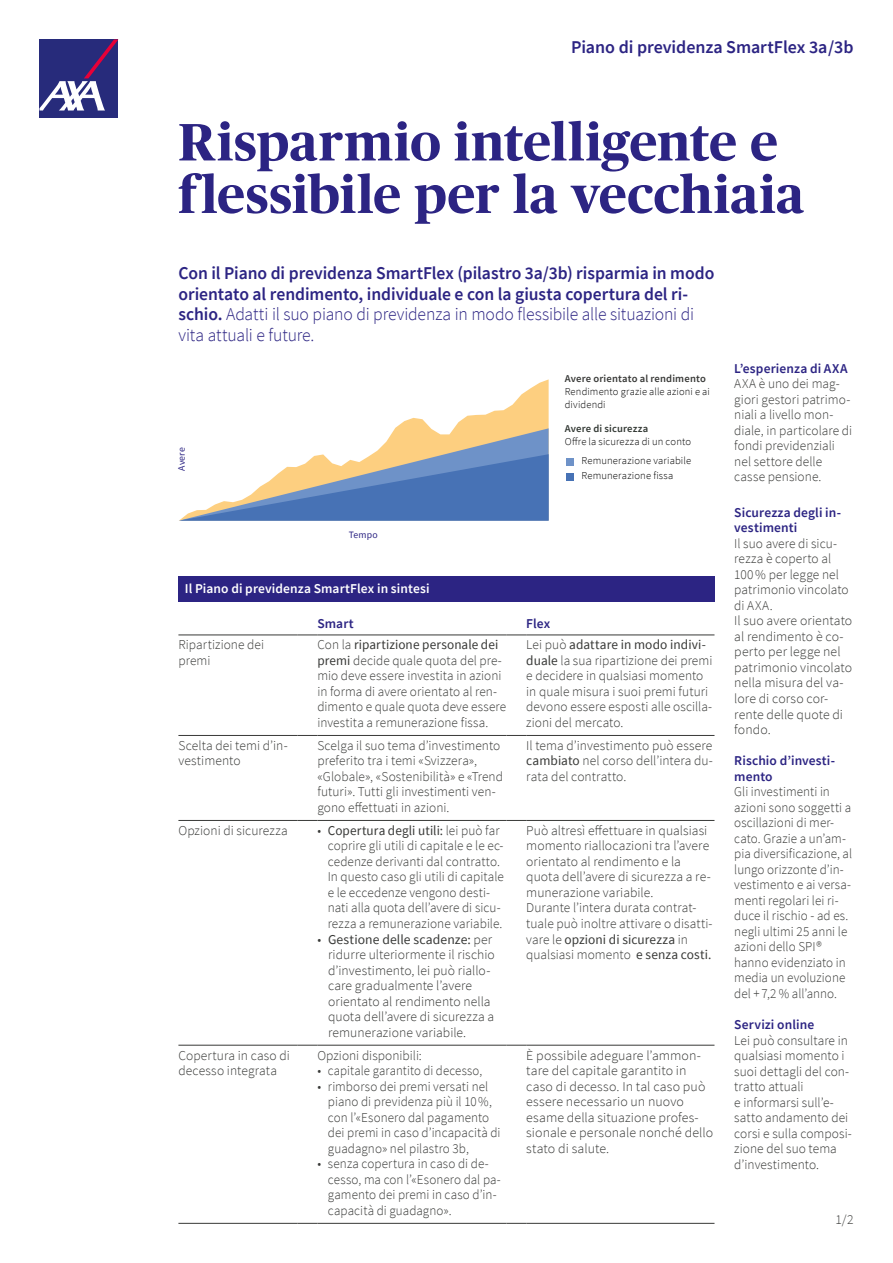
<style>
.page{position:relative;width:893px;height:1263px;background:#fff}
.page>*{position:absolute;margin:0;border:0;box-sizing:border-box;transform-origin:0 0}
.t1{font:700 52.5px/52.5px "Publico Headline";letter-spacing:.005em;color:#2c2483}
.t2{font:600 18px/20.7px "Source Sans Pro";letter-spacing:-.005em;color:#2c2483}
.t3{font:300 13.5px/15.6px "Source Sans Pro";letter-spacing:.005em;color:#383937}
.t4{font:600 13.5px/15.6px "Source Sans Pro";letter-spacing:.01em;color:#2c2483}
.t5{font:600 13.5px "Source Sans Pro";letter-spacing:.005em;color:#fff}
.t6{font:300 10.5px/12.6px "Source Sans Pro";letter-spacing:.015em;color:#000}
.t7{font:600 10.5px "Source Sans Pro";letter-spacing:.015em;color:#383937}
.t8{font:600 10.5px "Source Sans Pro";letter-spacing:.015em;color:#323833}
.t9{font:9.75px "Source Sans Pro";letter-spacing:.015em;color:#2c2483}
.s1{font-weight:300}
.s2{font-weight:400}
</style>
<div class="page">
<div style="left:39px;top:39px;width:79px;height:79px;background:#272b7b"></div>
<svg style="left:39px;top:39px;width:79px;height:71px"></svg>
<div style="left:178px;top:577px;width:536px;height:25px;background:#2c2483"></div>
<hr style="left:178px;top:635px;width:120px;height:1px;background:#383937">
<svg style="left:298px;top:635px;width:19px;height:1px"></svg>
<hr style="left:317px;top:635px;width:190px;height:1px;background:#383937">
<svg style="left:507px;top:635px;width:19px;height:1px"></svg>
<hr style="left:526px;top:635px;width:188px;height:1px;background:#383937">
<hr style="left:178px;top:735px;width:120px;height:1px;background:#383937">
<hr style="left:178px;top:1045px;width:120px;height:1px;background:#383937">
<svg style="left:298px;top:735px;width:19px;height:1px"></svg>
<svg style="left:298px;top:1045px;width:19px;height:1px"></svg>
<hr style="left:317px;top:735px;width:190px;height:1px;background:#383937">
<hr style="left:317px;top:1045px;width:190px;height:1px;background:#383937">
<svg style="left:507px;top:735px;width:19px;height:1px"></svg>
<svg style="left:507px;top:1045px;width:19px;height:1px"></svg>
<hr style="left:526px;top:735px;width:188px;height:1px;background:#383937">
<hr style="left:526px;top:1045px;width:188px;height:1px;background:#383937">
<hr style="left:178px;top:820px;width:120px;height:1px;background:#383937">
<hr style="left:178px;top:1223px;width:120px;height:1px;background:#383937">
<svg style="left:298px;top:820px;width:19px;height:1px"></svg>
<svg style="left:298px;top:1223px;width:19px;height:1px"></svg>
<hr style="left:317px;top:820px;width:190px;height:1px;background:#383937">
<hr style="left:317px;top:1223px;width:190px;height:1px;background:#383937">
<svg style="left:507px;top:820px;width:19px;height:1px"></svg>
<svg style="left:507px;top:1223px;width:19px;height:1px"></svg>
<hr style="left:526px;top:820px;width:188px;height:1px;background:#383937">
<hr style="left:526px;top:1223px;width:188px;height:1px;background:#383937">
<svg style="left:395px;top:379px;width:154px;height:49px"></svg>
<svg style="left:179px;top:428px;width:370px;height:93px"></svg>
<div style="left:567px;top:458px;width:7px;height:7px;background:#6e92c8"></div>
<div style="left:567px;top:473px;width:7px;height:8px;background:#4772b5"></div>
<h2 class="t2" style="left:571px;top:36px;width:284px">Piano di previdenza SmartFlex 3a/3b</h2>
<h1 class="t1" style="left:178px;top:113px;width:627px">Risparmio intelligente e flessibile per la vecchiaia</h1>
<p class="t2" style="left:178px;top:262px;width:537px">Con il Piano di previdenza SmartFlex (pilastro 3a/3b) risparmia in modo orientato al rendimento, individuale e con la giusta copertura del ri&shy;schio. <span class="s1">Adatti il suo piano di previdenza in modo flessibile alle situazioni di vita attuali e future.</span></p>
<p class="t7" style="left:565px;top:372px;width:143px">Avere orientato al rendimento</p>
<p class="t6" style="left:565px;top:385px;width:147px">Rendimento grazie alle azioni e ai dividendi</p>
<p class="t9" style="left:175px;top:471px;width:25px;rotate:-90deg">Avere</p>
<p class="t9" style="left:349px;top:528px;width:31px">Tempo</p>
<p class="t8" style="left:565px;top:422px;width:85px">Avere di sicurezza</p>
<p class="t6" style="left:565px;top:435px;width:128px">Offre la sicurezza di un conto</p>
<p class="t6" style="left:581px;top:453px;width:111px;line-height:15.5px">Remunerazione variabile<br>Remunerazione fissa</p>
<p class="t5" style="left:185px;top:580px;width:246px">Il Piano di previdenza SmartFlex in sintesi</p>
<p class="t4" style="left:317px;top:615px;width:38px">Smart</p>
<p class="t4" style="left:526px;top:615px;width:26px">Flex</p>
<p class="t3" style="left:178px;top:637px;width:87px">Ripartizione dei premi</p>
<p class="t3" style="left:317px;top:637px;width:190px">Con la <span class="s2">ripartizione personale dei premi</span> decide quale quota del pre&shy;mio deve essere investita in azioni in forma di avere orientato al ren&shy;dimento e quale quota deve essere investita a remunerazione fissa.</p>
<p class="t3" style="left:526px;top:637px;width:188px">Lei può <span class="s2">adattare in modo indivi&shy;duale</span> la sua ripartizione dei premi e decidere in qualsiasi momento in quale misura i suoi premi futuri devono essere esposti alle oscilla&shy;zioni del mercato.</p>
<p class="t3" style="left:178px;top:737px;width:111px">Scelta dei temi d’in&shy;vestimento</p>
<p class="t3" style="left:317px;top:738px;width:187px">Scelga il suo tema d’investimento preferito tra i temi «Svizzera», «Globale», «Sostenibilità» e «Trend futuri». Tutti gli investimenti ven&shy;gono effettuati in azioni.</p>
<p class="t3" style="left:526px;top:738px;width:188px;text-align:justify">Il tema d’investimento può essere <span class="s2">cambiato</span> nel corso dell’intera du&shy;rata del contratto.</p>
<p class="t3" style="left:178px;top:822px;width:111px">Opzioni di sicurezza</p>
<p class="t3" style="left:328px;top:822px;width:178px;text-indent:-10px">• <span class="s2">Copertura degli utili:</span> lei può far coprire gli utili di capitale e le ec&shy;cedenze derivanti dal contratto.<br>In questo caso gli utili di capitale e le eccedenze vengono desti&shy;nati alla quota dell’avere di sicu&shy;rezza a remunerazione variabile.</p>
<p class="t3" style="left:328px;top:931px;width:168px;text-indent:-11px">• <span class="s2">Gestione delle scadenze:</span> per ridurre ulteriormente il rischio d’investimento, lei può riallo&shy;care gradualmente l’avere orientato al rendimento nella quota dell’avere di sicurezza a remunerazione variabile.</p>
<p class="t3" style="left:526px;top:822px;width:188px">Può altresì effettuare in qualsiasi momento riallocazioni tra l’avere orientato al rendimento e la quota dell’avere di sicurezza a re&shy;munerazione variabile.<br>Durante l’intera durata contrat&shy;tuale può inoltre attivare o disatti&shy;vare le <span class="s2">opzioni di sicurezza</span> in qualsiasi momento <span class="s2">e senza costi.</span></p>
<p class="t3" style="left:178px;top:1047px;width:113px">Copertura in caso di decesso integrata</p>
<p class="t3" style="left:317px;top:1047px;width:106px">Opzioni disponibili:</p>
<p class="t3" style="left:317px;top:1063px;width:166px">• capitale garantito di decesso,</p>
<p class="t3" style="left:328px;top:1078px;width:174px;text-indent:-11px">• rimborso dei premi versati nel piano di previdenza più il 10%, con l’«Esonero dal pagamento dei premi in caso d’incapacità di guadagno» nel pilastro 3b,</p>
<p class="t3" style="left:328px;top:1156px;width:174px;text-indent:-11px">• senza copertura in caso di de&shy;cesso, ma con l’«Esonero dal pa&shy;gamento dei premi in caso d’in&shy;capacità di guadagno».</p>
<p class="t3" style="left:526px;top:1047px;width:188px">È possibile adeguare l’ammon&shy;tare del capitale garantito in caso di decesso. In tal caso può essere necessario un nuovo esame della situazione profes&shy;sionale e personale nonché dello stato di salute.</p>
<p class="t4" style="left:734px;top:360px;width:115px">L’esperienza di AXA</p>
<p class="t3" style="left:734px;top:376px;width:119px">AXA è uno dei mag&shy;giori gestori patrimo&shy;niali a livello mon&shy;diale, in particolare di fondi previdenziali nel settore delle casse pensione.</p>
<p class="t4" style="left:734px;top:504px;width:108px">Sicurezza degli in&shy;vestimenti</p>
<p class="t3" style="left:734px;top:535px;width:120px">Il suo avere di sicu&shy;rezza è coperto al<br>100% per legge nel patrimonio vincolato di AXA.<br>Il suo avere orientato al rendimento è co&shy;perto per legge nel patrimonio vincolato nella misura del va&shy;lore di corso cor&shy;rente delle quote di fondo.</p>
<p class="t4" style="left:734px;top:753px;width:102px">Rischio d’investi&shy;mento</p>
<p class="t3" style="left:734px;top:784px;width:119px">Gli investimenti in azioni sono soggetti a oscillazioni di mer&shy;cato. Grazie a un’am&shy;pia diversificazione, al lungo orizzonte d’in&shy;vestimento e ai versa&shy;menti regolari lei ri&shy;duce il rischio - ad es. negli ultimi 25 anni le azioni dello SPI® hanno evidenziato in media un evoluzione del + 7,2 % all’anno.</p>
<p class="t4" style="left:734px;top:1016px;width:81px">Servizi online</p>
<p class="t3" style="left:734px;top:1032px;width:119px">Lei può consultare in qualsiasi momento i suoi dettagli del con&shy;tratto attuali<br>e informarsi sull’e&shy;satto andamento dei corsi e sulla composi&shy;zione del suo tema d’investimento.</p>
<p class="t3" style="left:835px;top:1211px;width:20px">1/2</p>
</div>
